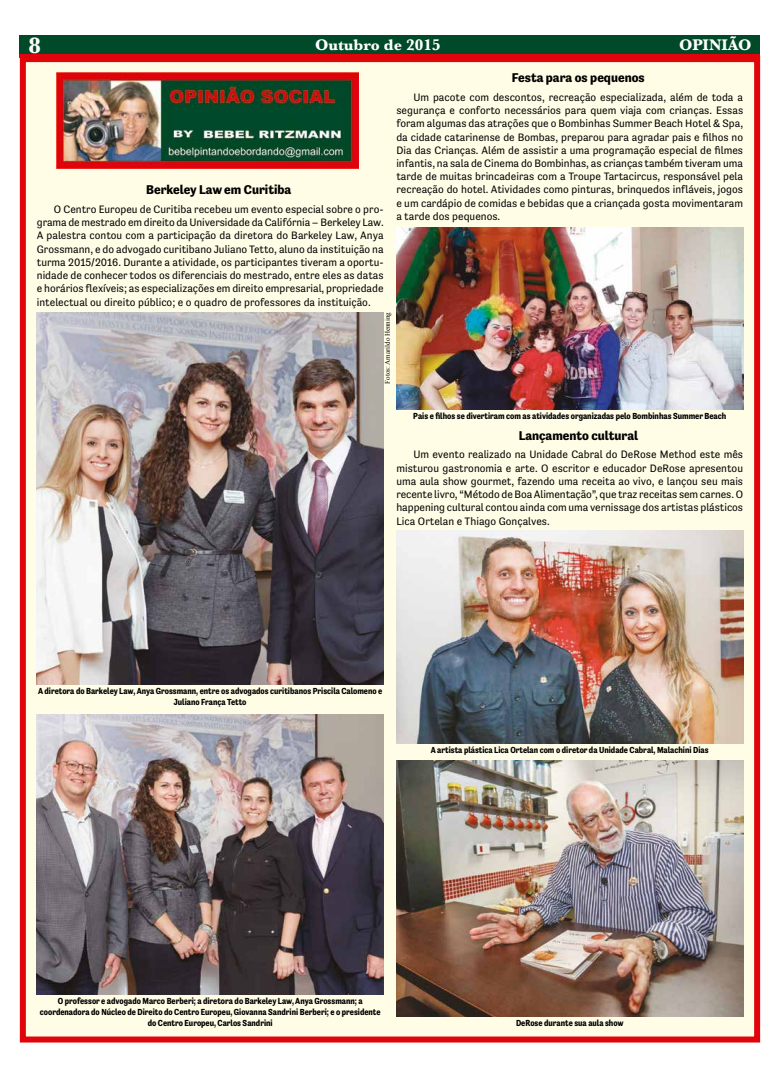
<style>
.page{position:relative;width:780px;height:1078px;background:#fff}
.page>*{position:absolute;margin:0;border:0;box-sizing:border-box;transform-origin:0 0}
.t1{font:700 23px "Baskerville";color:#fff}
.t2{font:700 16px "Baskerville";color:#fff}
.t3{font:700 13px "Tenso";color:#000}
.t4{font:11px/13.2px "Tenso";color:#000;text-align:justify}
.t5{font:700 9px/10.8px "Tenso";color:#000;text-align:center;scale:.9 1}
.t6{font:7px "Times New Roman";color:#000}
</style>
<div class="page">
<div style="left:20px;top:35px;width:740px;height:20px;background:#004929"></div>
<div style="left:20px;top:56px;width:740px;height:986px;background:#fffde6;border:6px solid #e0040b"></div>
<img style="left:57px;top:72px;width:301px;height:96px">
<hr style="left:20px;top:55px;width:740px;height:3px;background:#e0040b">
<img style="left:37px;top:312px;width:346px;height:372px">
<img style="left:37px;top:714px;width:346px;height:280px">
<img style="left:396px;top:227px;width:347px;height:182px">
<img style="left:396px;top:530px;width:347px;height:213px">
<img style="left:396px;top:760px;width:347px;height:256px">
<h1 class="t1" style="left:28px;top:29px;width:14px">8</h1>
<h2 class="t2" style="left:315px;top:34px;width:127px">Outubro de 2015</h2>
<h2 class="t2" style="left:679px;top:34px;width:74px">OPINIÃO</h2>
<p class="t3" style="left:146px;top:182px;width:147px">Berkeley Law em Curitiba</p>
<p class="t4" style="left:37px;top:202px;width:348px;text-indent:17px">O Centro Europeu de Curitiba recebeu um evento especial sobre o pro&shy;grama de mestrado em direito da Universidade da Califórnia – Berkeley Law.<br>A palestra contou com a participação da diretora do Barkeley Law, Anya Grossmann, e do advogado curitibano Juliano Tetto, aluno da instituição na turma 2015/2016. Durante a atividade, os participantes tiveram a oportu&shy;nidade de conhecer todos os diferenciais do mestrado, entre eles as datas e horários flexíveis; as especializações em direito empresarial, propriedade intelectual ou direito público; e o quadro de professores da instituição.</p>
<p class="t3" style="left:511px;top:70px;width:134px">Festa para os pequenos</p>
<p class="t4" style="left:396px;top:91px;width:348px;text-indent:17px">Um pacote com descontos, recreação especializada, além de toda a segurança e conforto necessários para quem viaja com crianças. Essas foram algumas das atrações que o Bombinhas Summer Beach Hotel &amp; Spa, da cidade catarinense de Bombas, preparou para agradar pais e filhos no Dia das Crianças. Além de assistir a uma programação especial de filmes infantis, na sala de Cinema do Bombinhas, as crianças também tiveram uma tarde de muitas brincadeiras com a Troupe Tartacircus, responsável pela recreação do hotel. Atividades como pinturas, brinquedos infláveis, jogos e um cardápio de comidas e bebidas que a criançada gosta movimentaram a tarde dos pequenos.</p>
<p class="t6" style="left:383px;top:383px;width:73px;rotate:-90deg">Fotos: Amarildo Henning</p>
<p class="t5" style="left:413px;top:410px;width:349px">Pais e filhos se divertiram com as atividades organizadas pelo Bombinhas Summer Beach</p>
<p class="t3" style="left:518px;top:427px;width:121px">Lançamento cultural</p>
<p class="t4" style="left:396px;top:448px;width:348px;text-indent:17px">Um evento realizado na Unidade Cabral do DeRose Method este mês misturou gastronomia e arte. O escritor e educador DeRose apresentou uma aula show gourmet, fazendo uma receita ao vivo, e lançou seu mais recente livro, “Método de Boa Alimentação”, que traz receitas sem carnes. O happening cultural contou ainda com uma vernissage dos artistas plásticos Lica Ortelan e Thiago Gonçalves.</p>
<p class="t5" style="left:38px;top:685px;width:384px">A diretora do Barkeley Law, Anya Grossmann, entre os advogados curitibanos Priscila Calomeno e<br>Juliano França Tetto</p>
<p class="t5" style="left:431px;top:744px;width:310px">A artista plástica Lica Ortelan com o diretor da Unidade Cabral, Malachini Dias</p>
<p class="t5" style="left:40px;top:995px;width:380px">O professor e advogado Marco Berberi; a diretora do Barkeley Law, Anya Grossmann; a coordenadora do Núcleo de Direito do Centro Europeu, Giovanna Sandrini Berberi; e o presidente do Centro Europeu, Carlos Sandrini</p>
<p class="t5" style="left:516px;top:1017px;width:121px">DeRose durante sua aula show</p>
</div>
